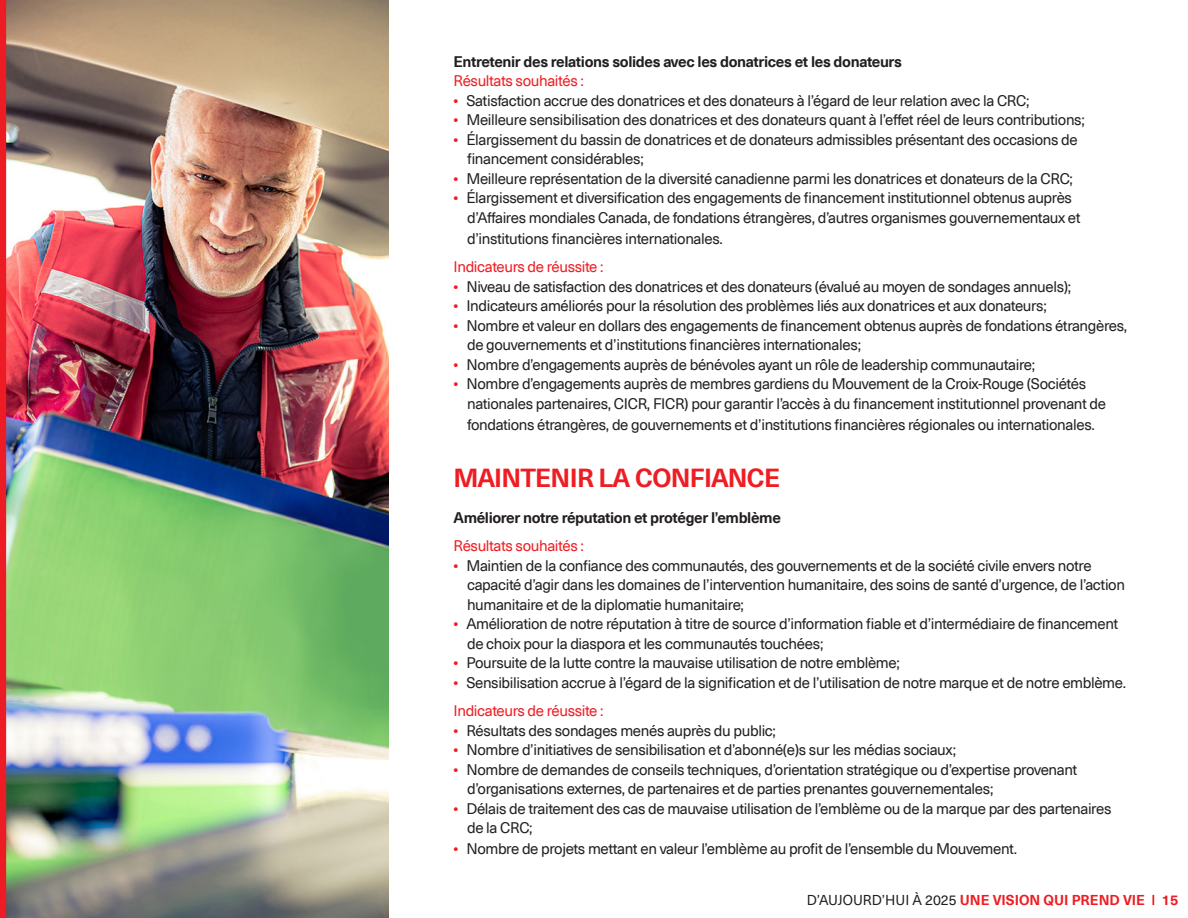
<style>
.page{position:relative;width:1188px;height:918px;background:#fff}
.page>*{position:absolute;margin:0;border:0;box-sizing:border-box;transform-origin:0 0}
.TEXT_default_sasa{font:700 25.5px "Neue Haas Unica Pro";letter-spacing:-.025em;color:#ee1d23}
.TEXT_default_sasa-2{font:15px/19.5px "Neue Haas Unica Pro";letter-spacing:-.025em;color:#231f20}
.TEXT_default_sasa-3{font:700 15px "Neue Haas Unica Pro";letter-spacing:-.025em;color:#231f20}
.TEXT_default_sasa-4{font:15px "Neue Haas Unica Pro";letter-spacing:-.025em;color:#ee1d23}
.t1{font:700 13.95px "Neue Haas Unica Pro";color:#ee1d23}
.s1{font-weight:700;font-size:13.5px;color:#ee1d23}
.s2{font-weight:400;color:#231f20}
</style>
<div class="page">
<svg style="left:1152px;top:895px;width:2px;height:10px"></svg>
<img style="left:6px;top:0;width:382px;height:918px">
<div style="left:0;top:0;width:6px;height:918px;background:#ed1c24"></div>
<p class="TEXT_default_sasa-3" style="left:454px;top:52px;width:450px">Entretenir des relations solides avec les donatrices et les donateurs</p>
<p class="TEXT_default_sasa-4" style="left:454px;top:72px;width:132px">Résultats souhaités :</p>
<p class="TEXT_default_sasa-2" style="left:454px;top:91px;width:577px"><span class="s1">•</span> Satisfaction accrue des donatrices et des donateurs à l’égard de leur relation avec la CRC;</p>
<p class="TEXT_default_sasa-2" style="left:454px;top:110px;width:633px"><span class="s1">•</span> Meilleure sensibilisation des donatrices et des donateurs quant à l’effet réel de leurs contributions;</p>
<p class="TEXT_default_sasa-2" style="left:467px;top:130px;width:612px;text-indent:-13px"><span class="s1">•</span> Élargissement du bassin de donatrices et de donateurs admissibles présentant des occasions de financement considérables;</p>
<p class="TEXT_default_sasa-2" style="left:454px;top:169px;width:621px"><span class="s1">•</span> Meilleure représentation de la diversité canadienne parmi les donatrices et donateurs de la CRC;</p>
<p class="TEXT_default_sasa-2" style="left:467px;top:188px;width:615px;text-indent:-13px"><span class="s1">•</span> Élargissement et diversification des engagements de financement institutionnel obtenus auprès d’Affaires mondiales Canada, de fondations étrangères, d’autres organismes gouvernementaux et</p>
<p class="TEXT_default_sasa-2" style="left:467px;top:229px;width:257px">d’institutions financières internationales.</p>
<p class="TEXT_default_sasa-4" style="left:454px;top:258px;width:152px">Indicateurs de réussite :</p>
<p class="TEXT_default_sasa-2" style="left:454px;top:277px;width:619px"><span class="s1">•</span> Niveau de satisfaction des donatrices et des donateurs (évalué au moyen de sondages annuels);</p>
<p class="TEXT_default_sasa-2" style="left:454px;top:296px;width:595px"><span class="s1">•</span> Indicateurs améliorés pour la résolution des problèmes liés aux donatrices et aux donateurs;</p>
<p class="TEXT_default_sasa-2" style="left:467px;top:316px;width:662px;text-indent:-13px"><span class="s1">•</span> Nombre et valeur en dollars des engagements de financement obtenus auprès de fondations étrangères, de gouvernements et d’institutions financières internationales;</p>
<p class="TEXT_default_sasa-2" style="left:454px;top:355px;width:583px"><span class="s1">•</span> Nombre d’engagements auprès de bénévoles ayant un rôle de leadership communautaire;</p>
<p class="TEXT_default_sasa-2" style="left:467px;top:374px;width:641px;text-indent:-13px"><span class="s1">•</span> Nombre d’engagements auprès de membres gardiens du Mouvement de la Croix-Rouge (Sociétés nationales partenaires, CICR, FICR) pour garantir l’accès à du financement institutionnel provenant de</p>
<p class="TEXT_default_sasa-2" style="left:467px;top:415px;width:629px">fondations étrangères, de gouvernements et d’institutions financières régionales ou internationales.</p>
<p class="TEXT_default_sasa" style="left:454px;top:462px;width:328px">MAI NTENI R LA CONFIANCE</p>
<p class="TEXT_default_sasa-3" style="left:454px;top:508px;width:329px">Améliorer notre réputation et protéger l’emblème</p>
<p class="TEXT_default_sasa-4" style="left:454px;top:537px;width:132px">Résultats souhaités :</p>
<p class="TEXT_default_sasa-2" style="left:467px;top:556px;width:659px;text-indent:-13px"><span class="s1">•</span> Maintien de la confiance des communautés, des gouvernements et de la société civile envers notre capacité d’agir dans les domaines de l’intervention humanitaire, des soins de santé d’urgence, de l’action humanitaire et de la diplomatie humanitaire;</p>
<p class="TEXT_default_sasa-2" style="left:467px;top:614px;width:653px;text-indent:-13px"><span class="s1">•</span> Amélioration de notre réputation à titre de source d’information fiable et d’intermédiaire de financement de choix pour la diaspora et les communautés touchées;</p>
<p class="TEXT_default_sasa-2" style="left:454px;top:653px;width:448px"><span class="s1">•</span> Poursuite de la lutte contre la mauvaise utilisation de notre emblème;</p>
<p class="TEXT_default_sasa-2" style="left:454px;top:673px;width:674px"><span class="s1">•</span> Sensibilisation accrue à l’égard de la signification et de l’utilisation de notre marque et de notre emblème.</p>
<p class="TEXT_default_sasa-4" style="left:454px;top:702px;width:152px">Indicateurs de réussite :</p>
<p class="TEXT_default_sasa-2" style="left:454px;top:721px;width:324px"><span class="s1">•</span> Résultats des sondages menés auprès du public;</p>
<p class="TEXT_default_sasa-2" style="left:454px;top:740px;width:504px"><span class="s1">•</span> Nombre d’initiatives de sensibilisation et d’abonné(e)s sur les médias sociaux;</p>
<p class="TEXT_default_sasa-2" style="left:467px;top:760px;width:612px;text-indent:-13px"><span class="s1">•</span> Nombre de demandes de conseils techniques, d’orientation stratégique ou d’expertise provenant d’organisations externes, de partenaires et de parties prenantes gouvernementales;</p>
<p class="TEXT_default_sasa-2" style="left:467px;top:799px;width:646px;text-indent:-13px"><span class="s1">•</span> Délais de traitement des cas de mauvaise utilisation de l’emblème ou de la marque par des partenaires de la CRC;</p>
<p class="TEXT_default_sasa-2" style="left:454px;top:839px;width:565px"><span class="s1">•</span> Nombre de projets mettant en valeur l’emblème au profit de l’ensemble du Mouvement.</p>
<p class="t1" style="left:807px;top:891px;width:373px"><span class="s2">D’AUJOURD’HUI À 2025</span> UNE VISION QUI PREND VIE 15</p>
</div>
